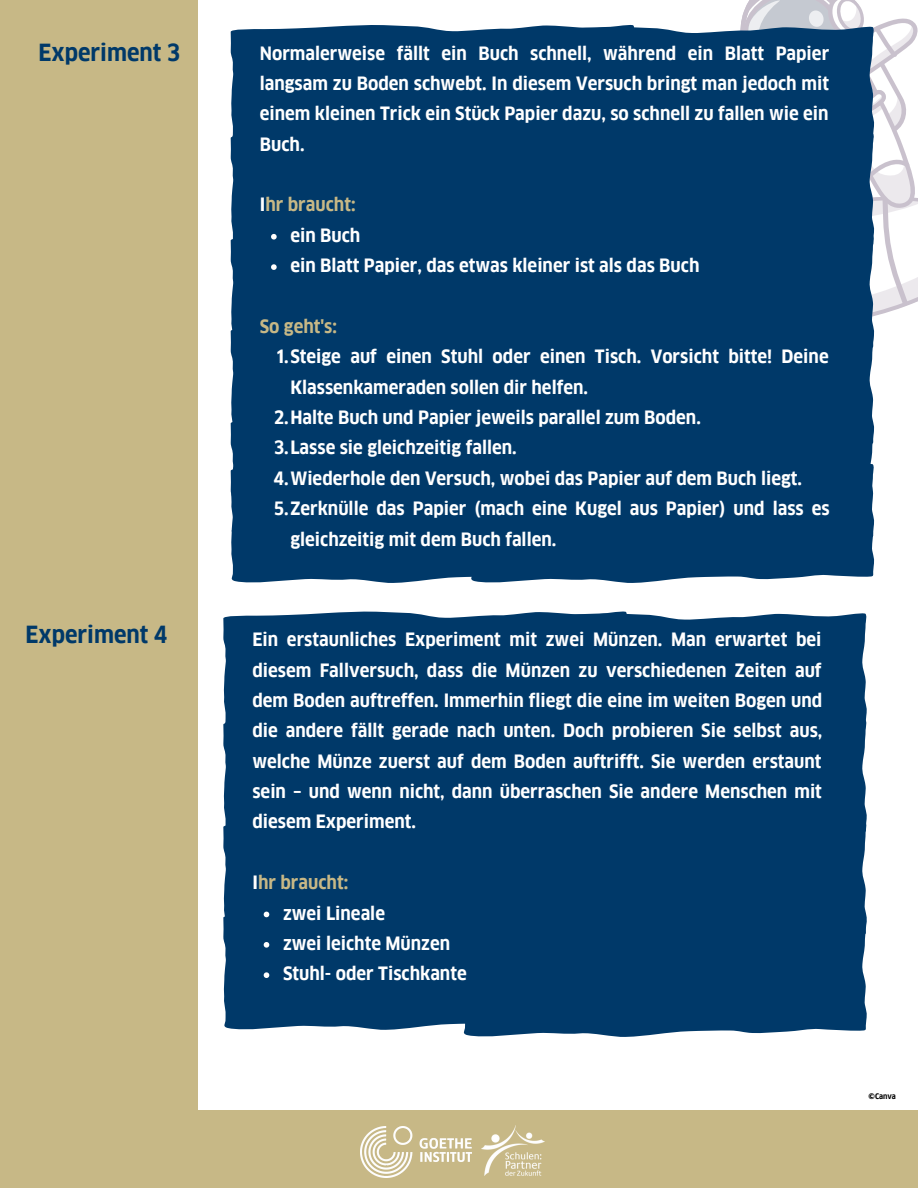
<style>
.page{position:relative;width:918px;height:1188px;background:#fff}
.page>*{position:absolute;margin:0;border:0;box-sizing:border-box;transform-origin:0 0}
.t1{font:700 23.1px "Goethe FF Clan";color:#003969}
.t2{font:700 18px/30.3px "Goethe FF Clan";color:#fff}
.t3{font:700 18px "Goethe FF Clan";color:#c7b886}
.t4{font:700 7.5px "Goethe FF Clan";color:#000}
.s1{color:#fff}
</style>
<div class="page">
<div style="left:0;top:0;width:198px;height:1188px;background:#c7b886"></div>
<svg style="left:740px;top:0;width:178px;height:316px"></svg>
<div style="left:635px;top:148px;width:240px;height:87px;background:#003969"></div>
<svg style="left:635px;top:545px;width:240px;height:38px;background:#24557e"></svg>
<svg style="left:231px;top:537px;width:404px;height:46px;background:#114672"></svg>
<div style="left:230px;top:445px;width:239px;height:92px;background:#003969"></div>
<div style="left:469px;top:452px;width:406px;height:93px;background:#003969"></div>
<div style="left:469px;top:356px;width:406px;height:96px;background:#003969"></div>
<div style="left:230px;top:354px;width:405px;height:91px;background:#003969"></div>
<div style="left:469px;top:235px;width:406px;height:121px;background:#003969"></div>
<div style="left:230px;top:146px;width:405px;height:87px;background:#003969"></div>
<div style="left:230px;top:24px;width:404px;height:122px;background:#003969"></div>
<div style="left:469px;top:26px;width:406px;height:122px;background:#003969"></div>
<div style="left:230px;top:233px;width:405px;height:121px;background:#003969"></div>
<svg style="left:271px;top:234px;width:6px;height:6px"></svg>
<svg style="left:271px;top:264px;width:6px;height:6px"></svg>
<div style="left:628px;top:734px;width:239px;height:87px;background:#003969"></div>
<svg style="left:463px;top:943px;width:404px;height:94px;background:#144874"></svg>
<div style="left:223px;top:941px;width:405px;height:91px;background:#003969"></div>
<div style="left:461px;top:821px;width:406px;height:122px;background:#003969"></div>
<div style="left:223px;top:732px;width:405px;height:87px;background:#003969"></div>
<div style="left:223px;top:611px;width:404px;height:121px;background:#003969"></div>
<div style="left:461px;top:613px;width:406px;height:121px;background:#003969"></div>
<div style="left:223px;top:819px;width:405px;height:122px;background:#003969"></div>
<svg style="left:264px;top:912px;width:5px;height:5px"></svg>
<svg style="left:264px;top:942px;width:5px;height:6px"></svg>
<svg style="left:264px;top:972px;width:5px;height:6px"></svg>
<div style="left:0;top:1112px;width:918px;height:76px;background:#c7b886"></div>
<img style="left:361px;top:1126px;width:111px;height:52px">
<img style="left:481px;top:1125px;width:63px;height:51px">
<p class="t1" style="left:39px;top:38px;width:143px">Experiment 3</p>
<p class="t1" style="left:26px;top:620px;width:143px">Experiment 4</p>
<p class="t2" style="left:260px;top:38px;width:571px;text-align:justify">Normalerweise fällt ein Buch schnell, während ein Blatt Papier langsam zu Boden schwebt. In diesem Versuch bringt man jedoch mit einem kleinen Trick ein Stück Papier dazu, so schnell zu fallen wie ein Buch.</p>
<p class="t3" style="left:260px;top:194px;width:97px"><span class="s1">I</span>hr braucht:</p>
<p class="t2" style="left:290px;top:220px;width:411px">ein Buch<br>ein Blatt Papier, das etwas kleiner ist als das Buch</p>
<p class="t3" style="left:260px;top:315px;width:79px">So geht's:</p>
<p class="t2" style="left:276px;top:342px;width:554px">1.Steige auf einen Stuhl oder einen Tisch. Vorsicht bitte! Deine</p>
<p class="t2" style="left:290px;top:372px;width:299px">Klassenkameraden sollen dir helfen.</p>
<p class="t2" style="left:274px;top:403px;width:428px">2.Halte Buch und Papier jeweils parallel zum Boden.</p>
<p class="t2" style="left:274px;top:433px;width:244px">3.Lasse sie gleichzeitig fallen.</p>
<p class="t2" style="left:274px;top:463px;width:530px">4.Wiederhole den Versuch, wobei das Papier auf dem Buch liegt.</p>
<p class="t2" style="left:274px;top:494px;width:557px">5.Zerknülle das Papier (mach eine Kugel aus Papier) und lass es</p>
<p class="t2" style="left:290px;top:524px;width:268px">gleichzeitig mit dem Buch fallen.</p>
<p class="t2" style="left:252px;top:625px;width:571px;text-align:justify">Ein erstaunliches Experiment mit zwei Münzen. Man erwartet bei diesem Fallversuch, dass die Münzen zu verschiedenen Zeiten auf dem Boden auftreffen. Immerhin fliegt die eine im weiten Bogen und die andere fällt gerade nach unten. Doch probieren Sie selbst aus, welche Münze zuerst auf dem Boden auftrifft. Sie werden erstaunt sein – und wenn nicht, dann überraschen Sie andere Menschen mit diesem Experiment.</p>
<p class="t3" style="left:252px;top:871px;width:97px"><span class="s1">I</span>hr braucht:</p>
<p class="t2" style="left:283px;top:898px;width:185px">zwei Lineale<br>zwei leichte Münzen<br>Stuhl- oder Tischkante</p>
<p class="t4" style="left:869px;top:1091px;width:29px">©Canva</p>
</div>
